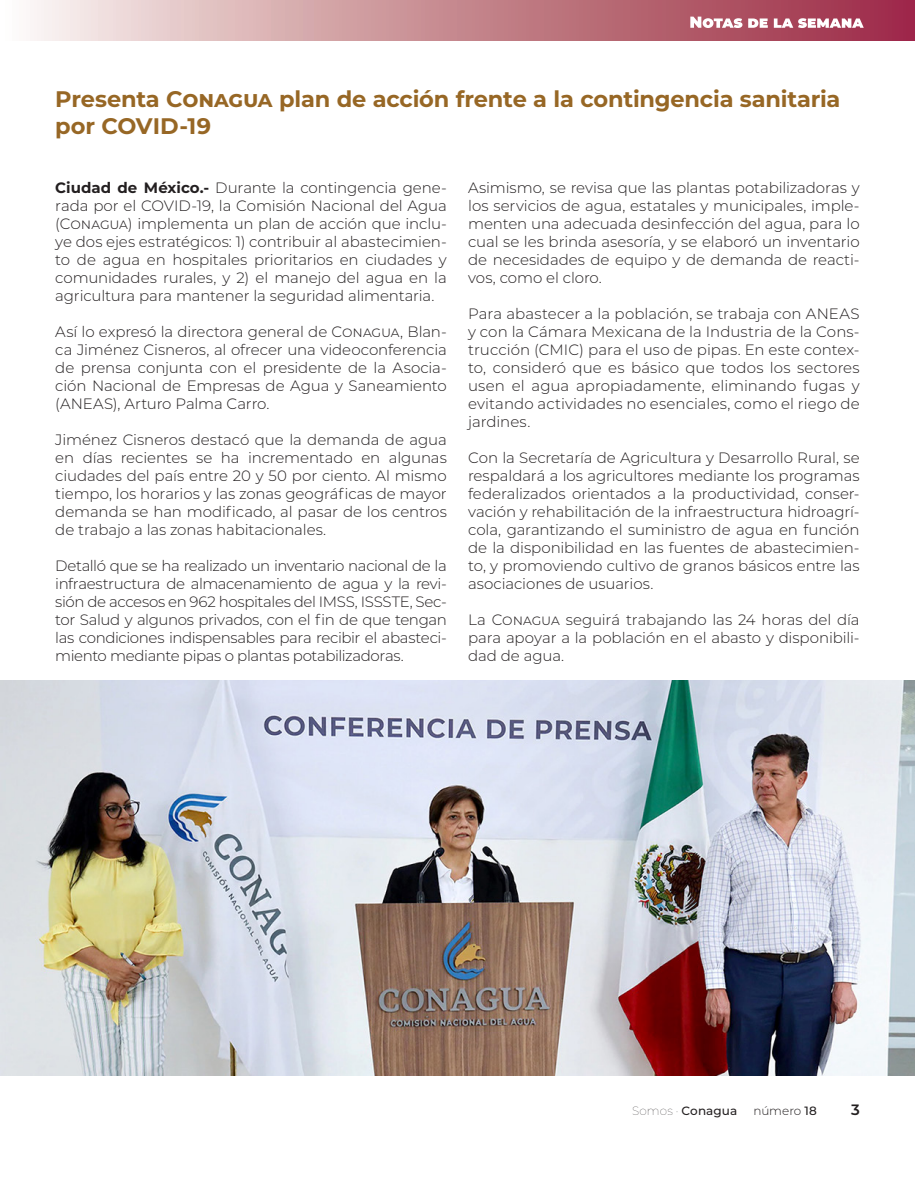
<style>
.page{position:relative;width:915px;height:1191px;background:#fff}
.page>*{position:absolute;margin:0;border:0;box-sizing:border-box;transform-origin:0 0}
.Subtítulo_A{font:700 22.5px/27px "Montserrat";letter-spacing:-.01em;color:#976725}
._1er_Parrafo{font:300 15px/18px "Montserrat";letter-spacing:-.005em;color:#231f20;text-align:justify}
.t1{font:600 15px "Montserrat";color:#231f20}
.t2{font:500 12px "Montserrat";letter-spacing:.005em;color:#231f20}
.t3{font:300 12px "Montserrat";letter-spacing:-.005em;color:#231f20}
.s1{font-weight:700}
.s2{font-weight:100}
.s3{font-weight:500}
</style>
<div class="page">
<svg style="left:34px;top:0;width:880px;height:41px;background:#c88b94"></svg>
<svg style="left:690px;top:17px;width:52px;height:11px"></svg>
<svg style="left:748px;top:18px;width:19px;height:10px"></svg>
<svg style="left:773px;top:18px;width:90px;height:10px"></svg>
<img style="left:1px;top:680px;width:913px;height:395px">
<p class="Subtítulo_A" style="left:55px;top:84px;width:786px">Presenta Conagua plan de acción frente a la contingencia sanitaria por COVID-19</p>
<p class="_1er_Parrafo" style="left:55px;top:178px;width:393px"><span class="s1">Ciudad de México.-</span> Durante la contingencia gene&shy;rada por el COVID-19, la Comisión Nacional del Agua (Conagua) implementa un plan de acción que inclu&shy;ye dos ejes estratégicos: 1) contribuir al abastecimien&shy;to de agua en hospitales prioritarios en ciudades y comunidades rurales, y 2) el manejo del agua en la agricultura para mantener la seguridad alimentaria.</p>
<p class="_1er_Parrafo" style="left:55px;top:322px;width:393px">Así lo expresó la directora general de Conagua, Blan&shy;ca Jiménez Cisneros, al ofrecer una videoconferencia de prensa conjunta con el presidente de la Asocia&shy;ción Nacional de Empresas de Agua y Saneamiento (ANEAS), Arturo Palma Carro.</p>
<p class="_1er_Parrafo" style="left:55px;top:430px;width:393px">Jiménez Cisneros destacó que la demanda de agua en días recientes se ha incrementado en algunas ciudades del país entre 20 y 50 por ciento. Al mismo tiempo, los horarios y las zonas geográficas de mayor demanda se han modificado, al pasar de los centros de trabajo a las zonas habitacionales.</p>
<p class="_1er_Parrafo" style="left:55px;top:556px;width:393px">Detalló que se ha realizado un inventario nacional de la infraestructura de almacenamiento de agua y la revi&shy;sión de accesos en 962 hospitales del IMSS, ISSSTE, Sec&shy;tor Salud y algunos privados, con el fin de que tengan las condiciones indispensables para recibir el abasteci&shy;miento mediante pipas o plantas potabilizadoras.</p>
<p class="_1er_Parrafo" style="left:468px;top:178px;width:393px">Asimismo, se revisa que las plantas potabilizadoras y los servicios de agua, estatales y municipales, imple&shy;menten una adecuada desinfección del agua, para lo cual se les brinda asesoría, y se elaboró un inventario de necesidades de equipo y de demanda de reacti&shy;vos, como el cloro.</p>
<p class="_1er_Parrafo" style="left:468px;top:304px;width:393px">Para abastecer a la población, se trabaja con ANEAS y con la Cámara Mexicana de la Industria de la Cons&shy;trucción (CMIC) para el uso de pipas. En este contex&shy;to, consideró que es básico que todos los sectores usen el agua apropiadamente, eliminando fugas y evitando actividades no esenciales, como el riego de jardines.</p>
<p class="_1er_Parrafo" style="left:468px;top:448px;width:393px">Con la Secretaría de Agricultura y Desarrollo Rural, se respaldará a los agricultores mediante los programas federalizados orientados a la productividad, conser&shy;vación y rehabilitación de la infraestructura hidroagrí&shy;cola, garantizando el suministro de agua en función de la disponibilidad en las fuentes de abastecimien&shy;to, y promoviendo cultivo de granos básicos entre las asociaciones de usuarios.</p>
<p class="_1er_Parrafo" style="left:468px;top:610px;width:393px">La Conagua seguirá trabajando las 24 horas del día para apoyar a la población en el abasto y disponibili&shy;dad de agua.</p>
<p class="t2" style="left:632px;top:1102px;width:106px"><span class="s2">Somos ·</span> Conagua</p>
<p class="t3" style="left:753px;top:1102px;width:65px">número <span class="s3">18</span></p>
<p class="t1" style="left:850px;top:1098px;width:10px">3</p>
</div>
